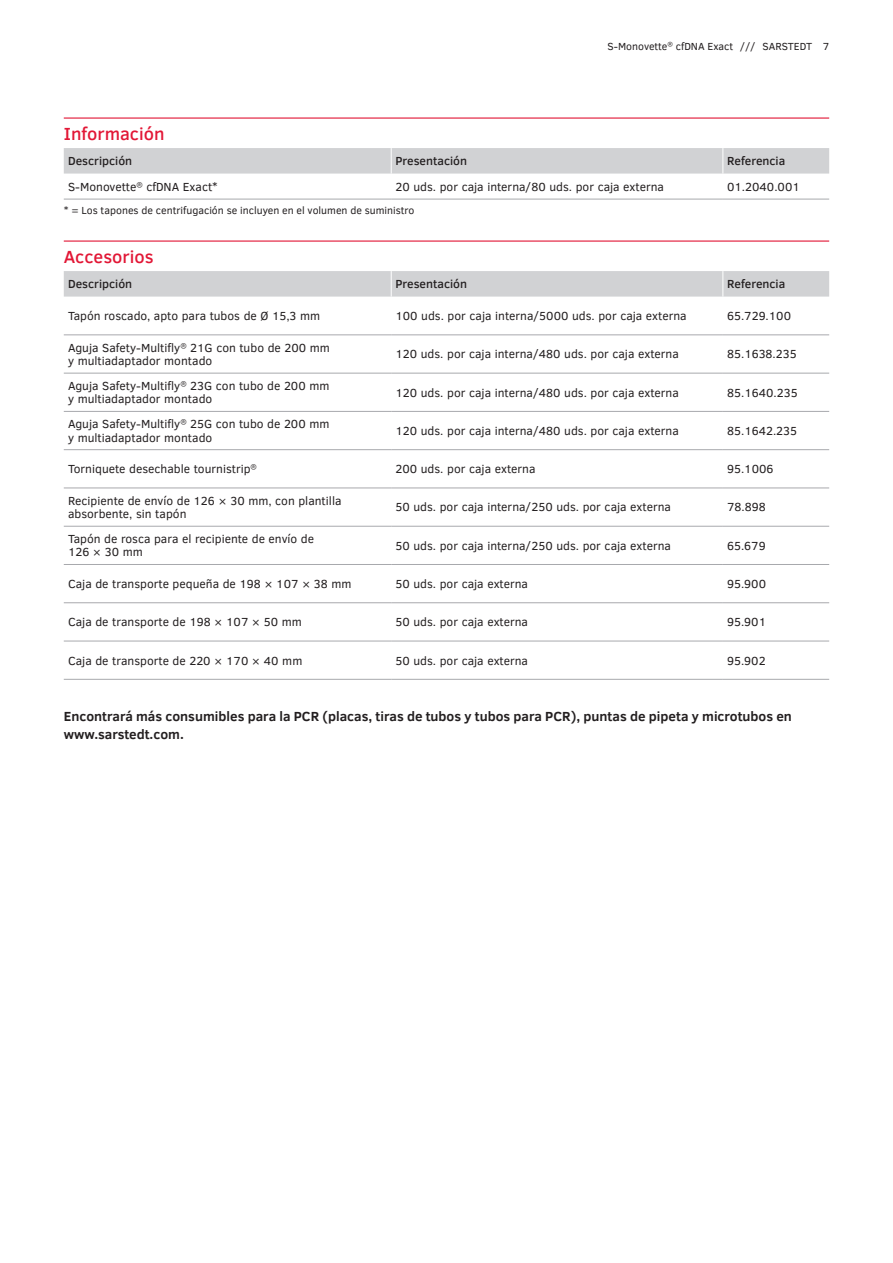
<style>
.page{position:relative;width:893px;height:1263px;background:#fff}
.page>*{position:absolute;margin:0;border:0;box-sizing:border-box;transform-origin:0 0}
.t1{font:500 18px "Clear Sans";color:#e21736}
.t2{font:700 13.5px/18px "Clear Sans";color:#231f20}
.t3{font:12px/13.5px "Clear Sans";color:#231f20}
.t4{font:500 12px "Clear Sans";color:#231f20}
.t5{font:10.5px "Clear Sans";color:#231f20}
</style>
<div class="page">
<div style="left:64px;top:148px;width:765px;height:26px;background:#d1d2d4"></div>
<hr style="left:64px;top:199px;width:327px;height:1px;background:#a8a9ad">
<hr style="left:391px;top:199px;width:332px;height:1px;background:#a8a9ad">
<hr style="left:723px;top:199px;width:106px;height:1px;background:#a8a9ad">
<hr style="left:64px;top:117px;width:765px;height:2px;background:#e21736">
<div style="left:64px;top:271px;width:765px;height:26px;background:#d1d2d4"></div>
<hr style="left:64px;top:335px;width:327px;height:1px;background:#a8a9ad">
<hr style="left:391px;top:335px;width:332px;height:1px;background:#a8a9ad">
<hr style="left:723px;top:335px;width:106px;height:1px;background:#a8a9ad">
<hr style="left:64px;top:373px;width:327px;height:1px;background:#a8a9ad">
<hr style="left:64px;top:411px;width:327px;height:1px;background:#a8a9ad">
<hr style="left:64px;top:449px;width:327px;height:1px;background:#a8a9ad">
<hr style="left:64px;top:488px;width:327px;height:1px;background:#a8a9ad">
<hr style="left:64px;top:526px;width:327px;height:1px;background:#a8a9ad">
<hr style="left:64px;top:564px;width:327px;height:1px;background:#a8a9ad">
<hr style="left:64px;top:602px;width:327px;height:1px;background:#a8a9ad">
<hr style="left:64px;top:641px;width:327px;height:1px;background:#a8a9ad">
<hr style="left:64px;top:679px;width:327px;height:1px;background:#a8a9ad">
<hr style="left:391px;top:373px;width:332px;height:1px;background:#a8a9ad">
<hr style="left:723px;top:373px;width:106px;height:1px;background:#a8a9ad">
<hr style="left:391px;top:411px;width:332px;height:1px;background:#a8a9ad">
<hr style="left:723px;top:411px;width:106px;height:1px;background:#a8a9ad">
<hr style="left:391px;top:449px;width:332px;height:1px;background:#a8a9ad">
<hr style="left:723px;top:449px;width:106px;height:1px;background:#a8a9ad">
<hr style="left:391px;top:488px;width:332px;height:1px;background:#a8a9ad">
<hr style="left:723px;top:488px;width:106px;height:1px;background:#a8a9ad">
<hr style="left:391px;top:526px;width:332px;height:1px;background:#a8a9ad">
<hr style="left:723px;top:526px;width:106px;height:1px;background:#a8a9ad">
<hr style="left:391px;top:564px;width:332px;height:1px;background:#a8a9ad">
<hr style="left:723px;top:564px;width:106px;height:1px;background:#a8a9ad">
<hr style="left:391px;top:602px;width:332px;height:1px;background:#a8a9ad">
<hr style="left:723px;top:602px;width:106px;height:1px;background:#a8a9ad">
<hr style="left:391px;top:641px;width:332px;height:1px;background:#a8a9ad">
<hr style="left:723px;top:641px;width:106px;height:1px;background:#a8a9ad">
<hr style="left:391px;top:679px;width:332px;height:1px;background:#a8a9ad">
<hr style="left:723px;top:679px;width:106px;height:1px;background:#a8a9ad">
<hr style="left:64px;top:240px;width:765px;height:2px;background:#e21736">
<p class="t5" style="left:608px;top:39px;width:223px">S-Monovette<sup>®</sup> cfDNA Exact /// SARSTEDT 7</p>
<h1 class="t1" style="left:64px;top:121px;width:102px">Información</h1>
<p class="t4" style="left:68px;top:153px;width:66px">Descripción</p>
<p class="t4" style="left:395px;top:153px;width:73px">Presentación</p>
<p class="t4" style="left:727px;top:153px;width:60px">Referencia</p>
<p class="t3" style="left:68px;top:180px;width:151px">S-Monovette<sup>®</sup> cfDNA Exact*</p>
<p class="t3" style="left:395px;top:180px;width:270px">20 uds. por caja interna/80 uds. por caja externa</p>
<p class="t3" style="left:727px;top:180px;width:74px">01.2040.001</p>
<p class="t5" style="left:64px;top:204px;width:352px">* = Los tapones de centrifugación se incluyen en el volumen de suministro</p>
<h1 class="t1" style="left:64px;top:244px;width:91px">Accesorios</h1>
<p class="t4" style="left:68px;top:276px;width:66px">Descripción</p>
<p class="t4" style="left:395px;top:276px;width:73px">Presentación</p>
<p class="t4" style="left:727px;top:276px;width:60px">Referencia</p>
<p class="t3" style="left:68px;top:309px;width:254px">Tapón roscado, apto para tubos de Ø 15,3 mm</p>
<p class="t3" style="left:395px;top:309px;width:293px">100 uds. por caja interna/5000 uds. por caja externa</p>
<p class="t3" style="left:727px;top:309px;width:65px">65.729.100</p>
<p class="t3" style="left:68px;top:341px;width:263px">Aguja Safety-Multifly<sup>®</sup> 21G con tubo de 200 mm y multiadaptador montado</p>
<p class="t3" style="left:395px;top:347px;width:285px">120 uds. por caja interna/480 uds. por caja externa</p>
<p class="t3" style="left:727px;top:347px;width:71px">85.1638.235</p>
<p class="t3" style="left:68px;top:379px;width:263px">Aguja Safety-Multifly<sup>®</sup> 23G con tubo de 200 mm y multiadaptador montado</p>
<p class="t3" style="left:395px;top:386px;width:285px">120 uds. por caja interna/480 uds. por caja externa</p>
<p class="t3" style="left:727px;top:386px;width:72px">85.1640.235</p>
<p class="t3" style="left:68px;top:417px;width:263px">Aguja Safety-Multifly<sup>®</sup> 25G con tubo de 200 mm y multiadaptador montado</p>
<p class="t3" style="left:395px;top:424px;width:285px">120 uds. por caja interna/480 uds. por caja externa</p>
<p class="t3" style="left:727px;top:424px;width:72px">85.1642.235</p>
<p class="t3" style="left:68px;top:462px;width:190px">Torniquete desechable tournistrip<sup>®</sup></p>
<p class="t3" style="left:395px;top:462px;width:142px">200 uds. por caja externa</p>
<p class="t3" style="left:727px;top:462px;width:48px">95.1006</p>
<p class="t3" style="left:68px;top:494px;width:275px">Recipiente de envío de 126 × 30 mm, con plantilla absorbente, sin tapón</p>
<p class="t3" style="left:395px;top:500px;width:277px">50 uds. por caja interna/250 uds. por caja externa</p>
<p class="t3" style="left:727px;top:500px;width:40px">78.898</p>
<p class="t3" style="left:68px;top:532px;width:248px">Tapón de rosca para el recipiente de envío de<br>126 × 30 mm</p>
<p class="t3" style="left:395px;top:539px;width:277px">50 uds. por caja interna/250 uds. por caja externa</p>
<p class="t3" style="left:727px;top:539px;width:40px">65.679</p>
<p class="t3" style="left:68px;top:577px;width:285px">Caja de transporte pequeña de 198 × 107 × 38 mm</p>
<p class="t3" style="left:395px;top:577px;width:134px">50 uds. por caja externa</p>
<p class="t3" style="left:727px;top:577px;width:40px">95.900</p>
<p class="t3" style="left:68px;top:615px;width:235px">Caja de transporte de 198 × 107 × 50 mm</p>
<p class="t3" style="left:395px;top:615px;width:134px">50 uds. por caja externa</p>
<p class="t3" style="left:727px;top:615px;width:40px">95.901</p>
<p class="t3" style="left:68px;top:653px;width:236px">Caja de transporte de 220 × 170 × 40 mm</p>
<p class="t3" style="left:395px;top:653px;width:134px">50 uds. por caja externa</p>
<p class="t3" style="left:727px;top:653px;width:40px">95.902</p>
<p class="t2" style="left:64px;top:707px;width:730px">Encontrará más consumibles para la PCR (placas, tiras de tubos y tubos para PCR), puntas de pipeta y microtubos en www.sarstedt.com.</p>
</div>
